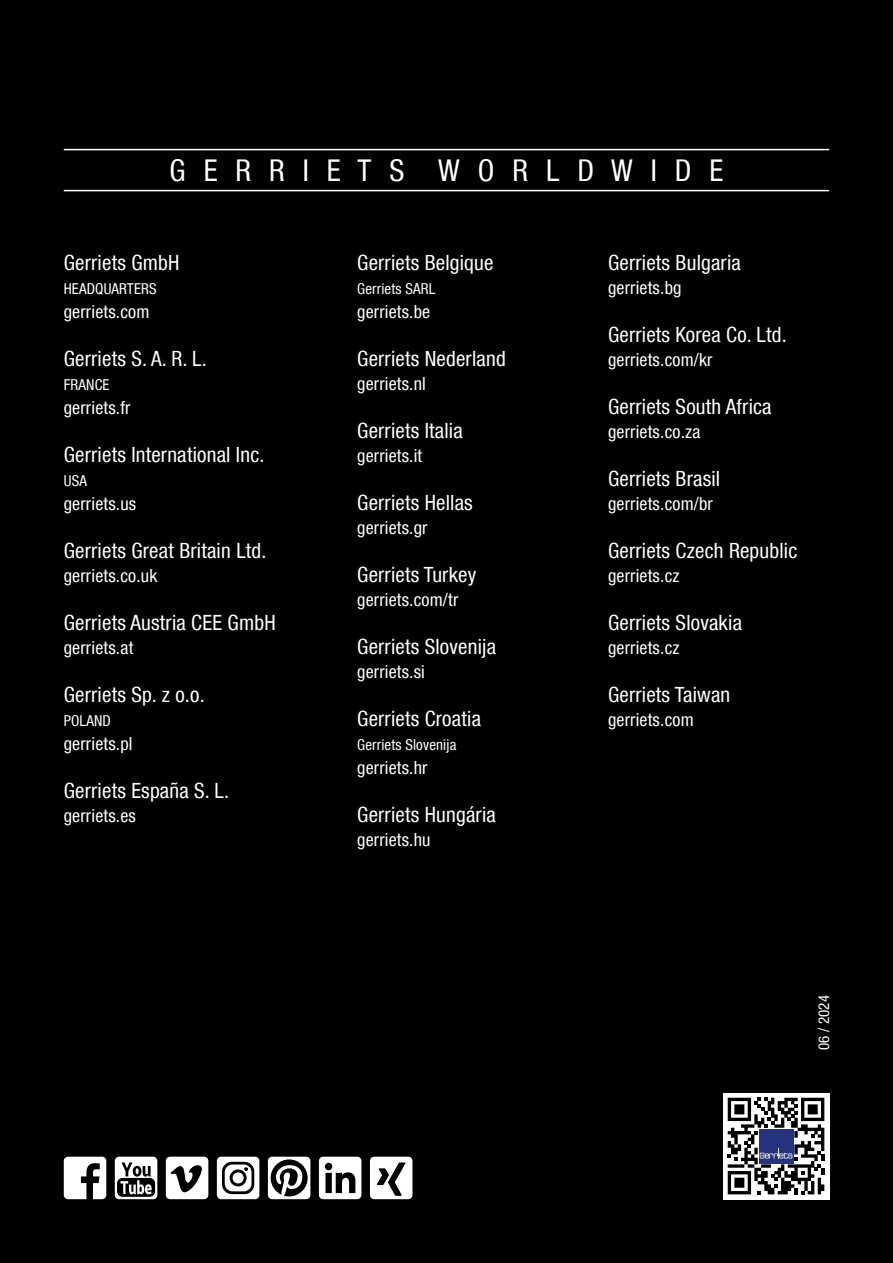
<style>
.page{position:relative;width:893px;height:1263px;background:#000}
.page>*{position:absolute;margin:0;border:0;box-sizing:border-box;transform-origin:0 0}
.t1{font:condensed 30px "Helvetica Neue LT Com";color:#fff}
.t2{font:condensed 21px "Helvetica Neue LT Com";letter-spacing:.01em;color:#fff}
.t3{font:condensed 18px "Helvetica Neue LT Com";letter-spacing:.01em;color:#fff}
.t4{font:condensed 15px "Helvetica Neue LT Com";letter-spacing:.01em;color:#fff}
</style>
<div class="page">
<hr style="left:64px;top:190px;width:765px;height:1px;background:#fff">
<hr style="left:64px;top:149px;width:765px;height:1px;background:#fff">
<svg style="left:723px;top:1093px;width:106px;height:106px;background:#f1f1f1"></svg>
<svg style="left:728px;top:1098px;width:96px;height:96px"></svg>
<svg style="left:64px;top:1157px;width:42px;height:42px"></svg>
<svg style="left:217px;top:1157px;width:42px;height:42px"></svg>
<svg style="left:166px;top:1157px;width:42px;height:42px"></svg>
<svg style="left:319px;top:1157px;width:42px;height:42px"></svg>
<svg style="left:370px;top:1157px;width:42px;height:42px"></svg>
<svg style="left:115px;top:1157px;width:42px;height:42px"></svg>
<svg style="left:268px;top:1157px;width:42px;height:42px"></svg>
<h1 class="t1" style="left:170px;top:152px;width:555px">G E R R I E T S W O R L D W I D E</h1>
<p class="t2" style="left:64px;top:250px;width:117px">Gerriets GmbH</p>
<p class="t4" style="left:64px;top:280px;width:94px">HEADQUARTERS</p>
<p class="t3" style="left:64px;top:301px;width:87px">gerriets.com</p>
<p class="t2" style="left:64px;top:346px;width:145px">Gerriets S. A. R. L.</p>
<p class="t4" style="left:64px;top:376px;width:47px">FRANCE</p>
<p class="t3" style="left:64px;top:397px;width:68px">gerriets.fr</p>
<p class="t2" style="left:64px;top:442px;width:202px">Gerriets International Inc.</p>
<p class="t4" style="left:64px;top:472px;width:25px">USA</p>
<p class="t3" style="left:64px;top:493px;width:74px">gerriets.us</p>
<p class="t2" style="left:64px;top:538px;width:204px">Gerriets Great Britain Ltd.</p>
<p class="t3" style="left:64px;top:565px;width:95px">gerriets.co.uk</p>
<p class="t2" style="left:64px;top:610px;width:213px">Gerriets Austria CEE GmbH</p>
<p class="t3" style="left:64px;top:637px;width:71px">gerriets.at</p>
<p class="t2" style="left:64px;top:682px;width:142px">Gerriets Sp. z o.o.</p>
<p class="t4" style="left:64px;top:712px;width:49px">POLAND</p>
<p class="t3" style="left:64px;top:733px;width:70px">gerriets.pl</p>
<p class="t2" style="left:64px;top:778px;width:167px">Gerriets España S. L.</p>
<p class="t3" style="left:64px;top:805px;width:74px">gerriets.es</p>
<p class="t2" style="left:357px;top:250px;width:138px">Gerriets Belgique</p>
<p class="t4" style="left:357px;top:280px;width:80px">Gerriets SARL</p>
<p class="t3" style="left:357px;top:301px;width:75px">gerriets.be</p>
<p class="t2" style="left:357px;top:346px;width:150px">Gerriets Nederland</p>
<p class="t3" style="left:357px;top:373px;width:70px">gerriets.nl</p>
<p class="t2" style="left:357px;top:418px;width:107px">Gerriets Italia</p>
<p class="t3" style="left:357px;top:445px;width:67px">gerriets.it</p>
<p class="t2" style="left:357px;top:490px;width:117px">Gerriets Hellas</p>
<p class="t3" style="left:357px;top:517px;width:72px">gerriets.gr</p>
<p class="t2" style="left:357px;top:562px;width:121px">Gerriets Turkey</p>
<p class="t3" style="left:357px;top:589px;width:103px">gerriets.com/tr</p>
<p class="t2" style="left:357px;top:634px;width:140px">Gerriets Slovenija</p>
<p class="t3" style="left:357px;top:661px;width:69px">gerriets.si</p>
<p class="t2" style="left:357px;top:706px;width:125px">Gerriets Croatia</p>
<p class="t4" style="left:357px;top:736px;width:101px">Gerriets Slovenija</p>
<p class="t3" style="left:357px;top:757px;width:72px">gerriets.hr</p>
<p class="t2" style="left:357px;top:802px;width:140px">Gerriets Hungária</p>
<p class="t3" style="left:357px;top:829px;width:75px">gerriets.hu</p>
<p class="t2" style="left:608px;top:250px;width:134px">Gerriets Bulgaria</p>
<p class="t3" style="left:608px;top:277px;width:75px">gerriets.bg</p>
<p class="t2" style="left:608px;top:322px;width:180px">Gerriets Korea Co. Ltd.</p>
<p class="t3" style="left:608px;top:349px;width:106px">gerriets.com/kr</p>
<p class="t2" style="left:608px;top:394px;width:165px">Gerriets South Africa</p>
<p class="t3" style="left:608px;top:421px;width:94px">gerriets.co.za</p>
<p class="t2" style="left:608px;top:466px;width:114px">Gerriets Brasil</p>
<p class="t3" style="left:608px;top:493px;width:106px">gerriets.com/br</p>
<p class="t2" style="left:608px;top:538px;width:191px">Gerriets Czech Republic</p>
<p class="t3" style="left:608px;top:565px;width:73px">gerriets.cz</p>
<p class="t2" style="left:608px;top:610px;width:135px">Gerriets Slovakia</p>
<p class="t3" style="left:608px;top:637px;width:73px">gerriets.cz</p>
<p class="t2" style="left:608px;top:682px;width:124px">Gerriets Taiwan</p>
<p class="t3" style="left:608px;top:709px;width:87px">gerriets.com</p>
<p class="t4" style="left:815px;top:1050px;width:57px;rotate:-90deg">06 / 2024</p>
</div>
